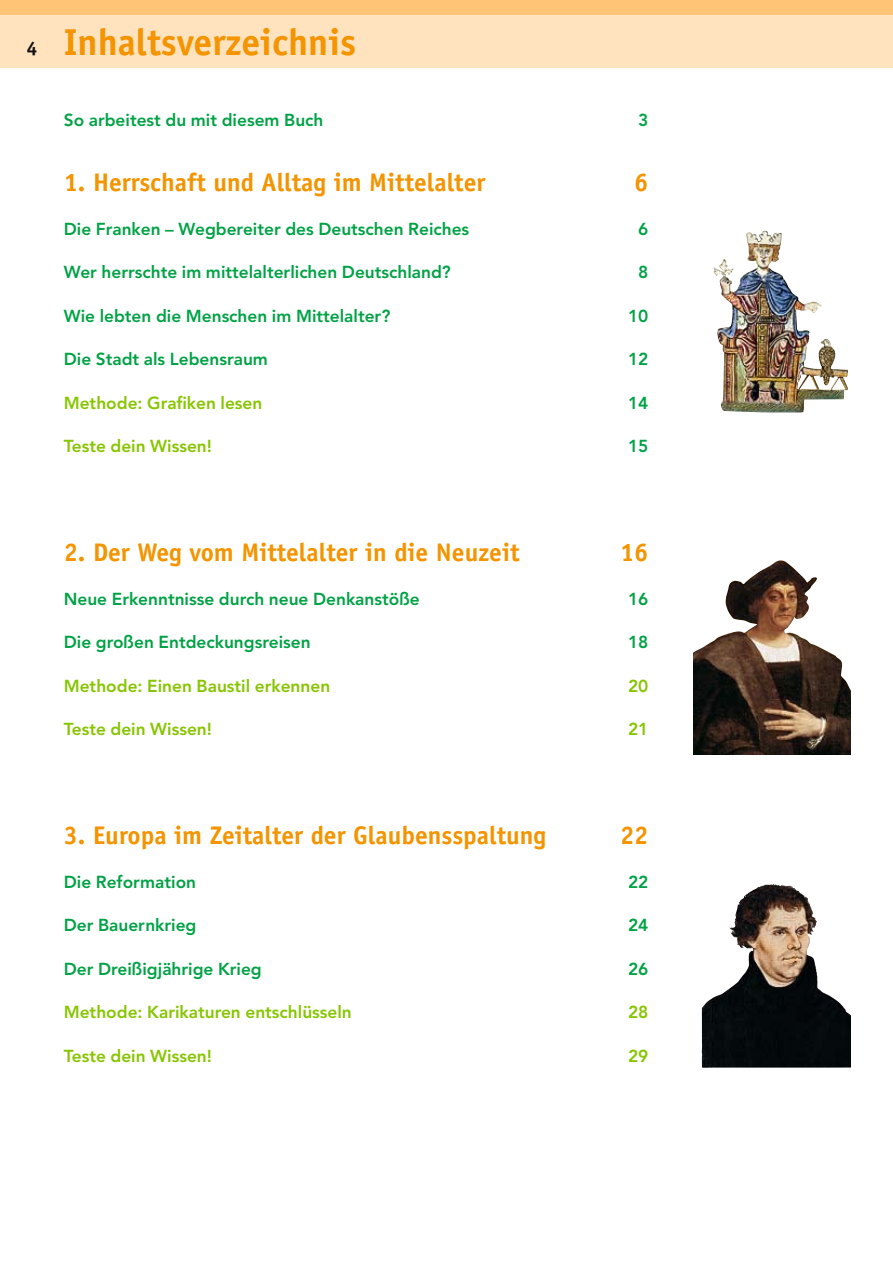
<style>
.page{position:relative;width:893px;height:1263px;background:#fff}
.page>*{position:absolute;margin:0;border:0;box-sizing:border-box;transform-origin:0 0}
._07_Kapitelüberschri{font:700 37.5px "Officina Sans Std";color:#f39400}
._07_1_Kapitelübersch{font:700 25.5px "Officina Sans Std";color:#f39400}
._05_strukturierende{font:800 17.25px "Avenir LT Std";color:#00a245}
._05_strukturierende-2{font:800 17.25px "Avenir LT Std";color:#87c500}
</style>
<div class="page">
<div style="left:0;top:0;width:893px;height:15px;background:#ffc475"></div>
<div style="left:0;top:15px;width:892px;height:53px;background:#ffe3be"></div>
<svg style="left:892px;top:15px;width:1px;height:53px"></svg>
<img style="left:694px;top:560px;width:156px;height:195px">
<img style="left:713px;top:230px;width:135px;height:183px">
<img style="left:702px;top:884px;width:148px;height:184px">
<svg style="left:27px;top:42px;width:10px;height:13px"></svg>
<p class="_07_Kapitelüberschri" style="left:64px;top:19px;width:294px">Inhaltsverzeichnis</p>
<p class="_05_strukturierende" style="left:64px;top:110px;width:261px">So arbeitest du mit diesem Buch</p>
<p class="_05_strukturierende" style="left:638px;top:110px;width:12px">3</p>
<p class="_07_1_Kapitelübersch" style="left:64px;top:167px;width:423px">1. Herrschaft und Alltag im Mittelalter</p>
<p class="_07_1_Kapitelübersch" style="left:634px;top:167px;width:16px">6</p>
<p class="_05_strukturierende" style="left:64px;top:219px;width:407px">Die Franken – Wegbereiter des Deutschen Reiches</p>
<p class="_05_strukturierende" style="left:638px;top:219px;width:12px">6</p>
<p class="_05_strukturierende" style="left:64px;top:262px;width:389px">Wer herrschte im mittelalterlichen Deutschland?</p>
<p class="_05_strukturierende" style="left:638px;top:262px;width:12px">8</p>
<p class="_05_strukturierende" style="left:64px;top:306px;width:328px">Wie lebten die Menschen im Mittelalter?</p>
<p class="_05_strukturierende" style="left:628px;top:306px;width:22px">10</p>
<p class="_05_strukturierende" style="left:64px;top:349px;width:206px">Die Stadt als Lebensraum</p>
<p class="_05_strukturierende" style="left:628px;top:349px;width:22px">12</p>
<p class="_05_strukturierende-2" style="left:64px;top:393px;width:200px">Methode: Grafiken lesen</p>
<p class="_05_strukturierende" style="left:628px;top:393px;width:22px">14</p>
<p class="_05_strukturierende-2" style="left:64px;top:436px;width:150px">Teste dein Wissen!</p>
<p class="_05_strukturierende" style="left:628px;top:436px;width:22px">15</p>
<p class="_07_1_Kapitelübersch" style="left:64px;top:537px;width:457px">2. Der Weg vom Mittelalter in die Neuzeit</p>
<p class="_07_1_Kapitelübersch" style="left:620px;top:537px;width:30px">16</p>
<p class="_05_strukturierende" style="left:64px;top:588px;width:357px">Neue Erkenntnisse durch neue Denkanstöße</p>
<p class="_05_strukturierende" style="left:628px;top:588px;width:22px">16</p>
<p class="_05_strukturierende" style="left:64px;top:632px;width:248px">Die großen Entdeckungsreisen</p>
<p class="_05_strukturierende" style="left:628px;top:632px;width:22px">18</p>
<p class="_05_strukturierende-2" style="left:64px;top:675px;width:268px">Methode: Einen Baustil erkennen</p>
<p class="_05_strukturierende-2" style="left:628px;top:675px;width:22px">20</p>
<p class="_05_strukturierende-2" style="left:64px;top:719px;width:150px">Teste dein Wissen!</p>
<p class="_05_strukturierende-2" style="left:628px;top:719px;width:22px">21</p>
<p class="_07_1_Kapitelübersch" style="left:64px;top:819px;width:484px">3. Europa im Zeitalter der Glaubensspaltung</p>
<p class="_07_1_Kapitelübersch" style="left:620px;top:819px;width:30px">22</p>
<p class="_05_strukturierende" style="left:64px;top:871px;width:134px">Die Reformation</p>
<p class="_05_strukturierende" style="left:628px;top:871px;width:22px">22</p>
<p class="_05_strukturierende" style="left:64px;top:915px;width:134px">Der Bauernkrieg</p>
<p class="_05_strukturierende" style="left:628px;top:915px;width:22px">24</p>
<p class="_05_strukturierende" style="left:64px;top:958px;width:200px">Der Dreißigjährige Krieg</p>
<p class="_05_strukturierende" style="left:628px;top:958px;width:22px">26</p>
<p class="_05_strukturierende-2" style="left:64px;top:1002px;width:290px">Methode: Karikaturen entschlüsseln</p>
<p class="_05_strukturierende-2" style="left:628px;top:1002px;width:22px">28</p>
<p class="_05_strukturierende-2" style="left:64px;top:1045px;width:150px">Teste dein Wissen!</p>
<p class="_05_strukturierende-2" style="left:628px;top:1045px;width:22px">29</p>
</div>
